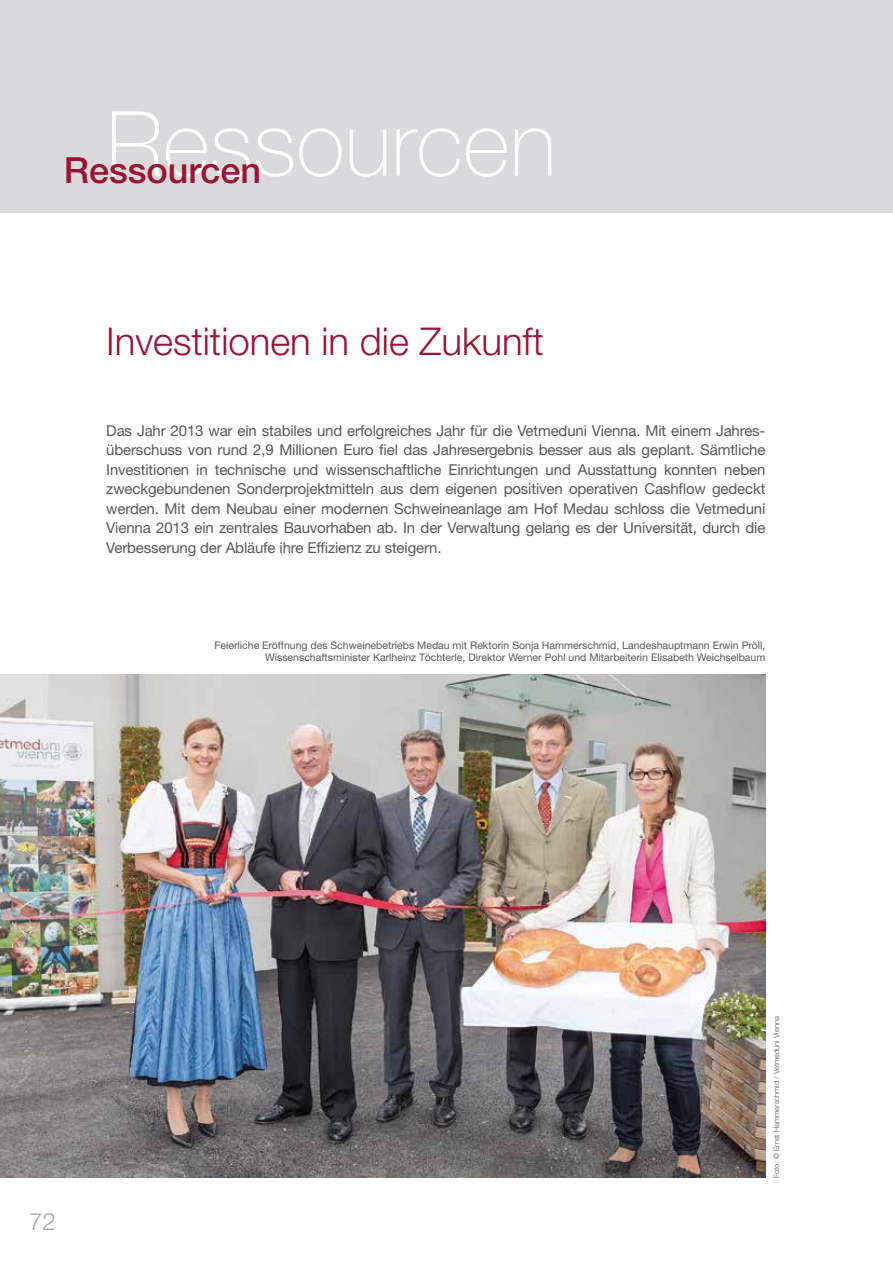
<style>
.page{position:relative;width:893px;height:1263px;background:#fff}
.page>*{position:absolute;margin:0;border:0;box-sizing:border-box;transform-origin:0 0}
.t1{font:100 90px "Helvetica Neue LT Std";color:#fff}
.t2{font:300 38.4px "Helvetica Neue LT Std";color:#9b1335}
.t3{font:500 36px "Helvetica Neue LT Std";color:#9b1335}
.t4{font:300 24px "Helvetica Neue LT Std";color:#a7a8aa}
.t5{font:15px/19.5px "Helvetica Neue LT Std";letter-spacing:-.01em;color:#58585a;text-align:justify}
.t6{font:10.5px/12.6px "Helvetica Neue LT Std";color:#58585a;text-align:right}
.t7{font:300 7.5px "Helvetica Neue LT Std";color:#58585a}
</style>
<div class="page">
<div style="left:0;top:0;width:893px;height:213px;background:#d9dadb"></div>
<img style="left:0;top:674px;width:765px;height:504px">
<h1 class="t1" style="left:106px;top:92px;width:452px">Ressourcen</h1>
<h3 class="t3" style="left:64px;top:149px;width:199px">Ressourcen</h3>
<h2 class="t2" style="left:106px;top:318px;width:439px">Investitionen in die Zukunft</h2>
<p class="t5" style="left:106px;top:421px;width:661px">Das Jahr 2013 war ein stabiles und erfolgreiches Jahr für die Vetmeduni Vienna. Mit einem Jahres&shy;überschuss von rund 2,9 Millionen Euro fiel das Jahresergebnis besser aus als geplant. Sämtliche Investitionen in technische und wissenschaftliche Einrichtungen und Ausstattung konnten neben zweckgebundenen Sonderprojektmitteln aus dem eigenen positiven operativen Cashflow gedeckt werden. Mit dem Neubau einer modernen Schweineanlage am Hof Medau schloss die Vetmeduni Vienna 2013 ein zentrales Bauvorhaben ab. In der Verwaltung gelang es der Universität, durch die Verbesserung der Abläufe ihre Effizienz zu steigern.</p>
<p class="t6" style="left:214px;top:638px;width:552px">Feierliche Eröffnung des Schweinebetriebs Medau mit Rektorin Sonja Hammerschmid, Landeshauptmann Erwin Pröll,<br>Wissenschaftsminister Karlheinz Töchterle, Direktor Werner Pohl und Mitarbeiterin Elisabeth Weichselbaum</p>
<h3 class="t4" style="left:29px;top:1207px;width:28px">72</h3>
<p class="t7" style="left:772px;top:1178px;width:163px;rotate:-90deg">Foto: © Ernst Hammerschmid / Vetmeduni Vienna</p>
</div>
